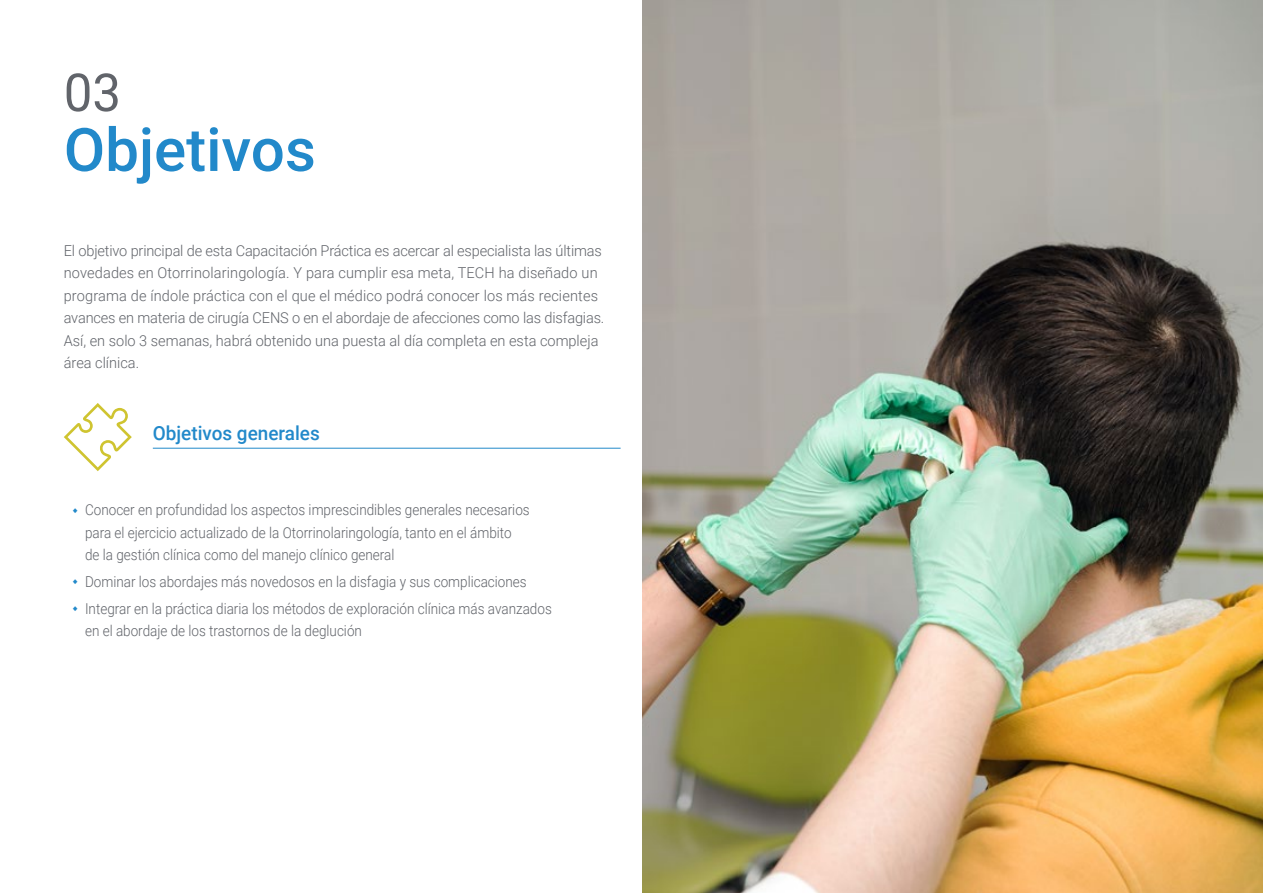
<style>
.page{position:relative;width:1263px;height:893px;background:#fff}
.page>*{position:absolute;margin:0;border:0;box-sizing:border-box;transform-origin:0 0}
.t1{font:500 60px "Roboto";color:#2289ca}
.t2{font:52.5px "Roboto";color:#61646a}
.t3{font:500 19.5px "Roboto";color:#2289ca}
.t4{font:300 15px/22.5px "Roboto";color:#61646a}
.t5{font:300 15px/22.5px "Roboto";color:#61646a;scale:.9 1}
</style>
<div class="page">
<hr style="left:153px;top:448px;width:468px;height:1px;background:#2289ca">
<svg style="left:64px;top:403px;width:68px;height:68px"></svg>
<img style="left:642px;top:0;width:621px;height:893px">
<h2 class="t2" style="left:64px;top:56px;width:59px">03</h2>
<h1 class="t1" style="left:64px;top:108px;width:254px">Objetivos</h1>
<p class="t4" style="left:64px;top:239px;width:542px">El objetivo principal de esta Capacitación Práctica es acercar al especialista las últimas novedades en Otorrinolaringología. Y para cumplir esa meta, TECH ha diseñado un programa de índole práctica con el que el médico podrá conocer los más recientes avances en materia de cirugía CENS o en el abordaje de afecciones como las disfagias.<br>Así, en solo 3 semanas, habrá obtenido una puesta al día completa en esta compleja área clínica.</p>
<h3 class="t3" style="left:153px;top:419px;width:169px">Objetivos generales</h3>
<p class="t5" style="left:85px;top:498px;width:496px">Conocer en profundidad los aspectos imprescindibles generales necesarios para el ejercicio actualizado de la Otorrinolaringología, tanto en el ámbito de la gestión clínica como del manejo clínico general</p>
<p class="t5" style="left:85px;top:568px;width:520px;line-height:26.7px">Dominar los abordajes más novedosos en la disfagia y sus complicaciones<br>Integrar en la práctica diaria los métodos de exploración clínica más avanzados</p>
<p class="t5" style="left:85px;top:619px;width:309px">en el abordaje de los trastornos de la deglución</p>
</div>
